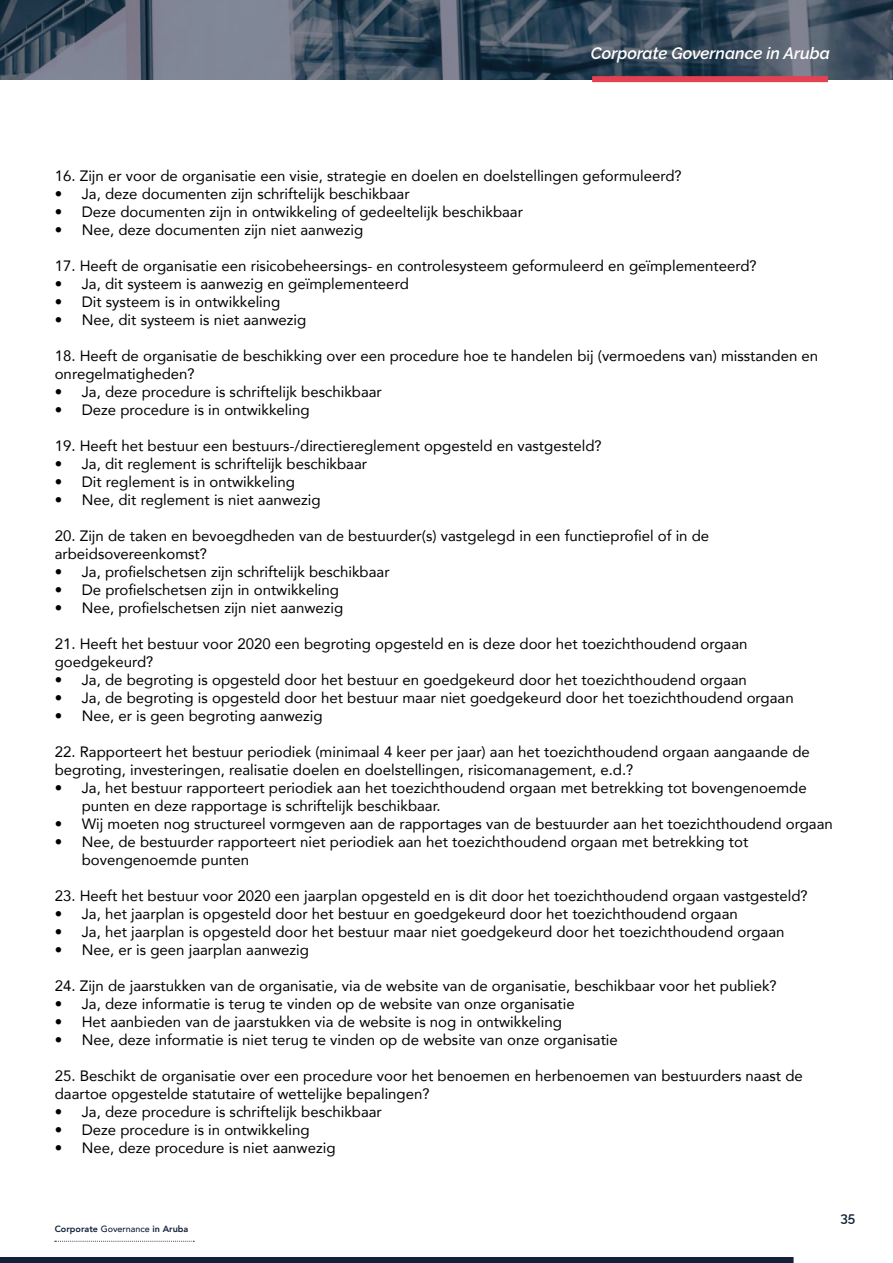
<style>
.page{position:relative;width:893px;height:1263px;background:#fff}
.page>*{position:absolute;margin:0;border:0;box-sizing:border-box;transform-origin:0 0}
.t1{font:italic 600 16.5px "Raleway";color:#fff}
.t2{font:15px/18px "Avenir";color:#000}
.t3{font:600 13.5px "Raleway";color:#12203a}
.t4{font:800 9px "Avenir";color:#12203a}
.s1{font-weight:500}
</style>
<div class="page">
<svg style="left:55px;top:1241px;width:139px;height:1px"></svg>
<div style="left:0;top:1257px;width:793px;height:6px;background:#12203a"></div>
<img style="left:0;top:0;width:893px;height:79px">
<div style="left:592px;top:76px;width:236px;height:6px;background:#e44253"></div>
<p class="t1" style="left:591px;top:44px;width:241px">Corporate Governance in Aruba</p>
<p class="t2" style="left:55px;top:166px;width:629px">16. Zijn er voor de organisatie een visie, strategie en doelen en doelstellingen geformuleerd?</p>
<p class="t2" style="left:55px;top:184px;width:356px">• Ja, deze documenten zijn schriftelijk beschikbaar</p>
<p class="t2" style="left:55px;top:202px;width:470px">• Deze documenten zijn in ontwikkeling of gedeeltelijk beschikbaar</p>
<p class="t2" style="left:55px;top:220px;width:310px">• Nee, deze documenten zijn niet aanwezig</p>
<p class="t2" style="left:55px;top:256px;width:704px">17. Heeft de organisatie een risicobeheersings- en controlesysteem geformuleerd en geïmplementeerd?</p>
<p class="t2" style="left:55px;top:274px;width:356px">• Ja, dit systeem is aanwezig en geïmplementeerd</p>
<p class="t2" style="left:55px;top:292px;width:227px">• Dit systeem is in ontwikkeling</p>
<p class="t2" style="left:55px;top:310px;width:253px">• Nee, dit systeem is niet aanwezig</p>
<p class="t2" style="left:55px;top:346px;width:765px">18. Heeft de organisatie de beschikking over een procedure hoe te handelen bij (vermoedens van) misstanden en onregelmatigheden?</p>
<p class="t2" style="left:55px;top:382px;width:329px">• Ja, deze procedure is schriftelijk beschikbaar</p>
<p class="t2" style="left:55px;top:400px;width:256px">• Deze procedure is in ontwikkeling</p>
<p class="t2" style="left:55px;top:436px;width:548px">19. Heeft het bestuur een bestuurs-/directiereglement opgesteld en vastgesteld?</p>
<p class="t2" style="left:55px;top:454px;width:314px">• Ja, dit reglement is schriftelijk beschikbaar</p>
<p class="t2" style="left:55px;top:472px;width:242px">• Dit reglement is in ontwikkeling</p>
<p class="t2" style="left:55px;top:490px;width:267px">• Nee, dit reglement is niet aanwezig</p>
<p class="t2" style="left:55px;top:526px;width:656px">20. Zijn de taken en bevoegdheden van de bestuurder(s) vastgelegd in een functieprofiel of in de arbeidsovereenkomst?</p>
<p class="t2" style="left:55px;top:562px;width:336px">• Ja, profielschetsen zijn schriftelijk beschikbaar</p>
<p class="t2" style="left:55px;top:580px;width:286px">• De profielschetsen zijn in ontwikkeling</p>
<p class="t2" style="left:55px;top:598px;width:290px">• Nee, profielschetsen zijn niet aanwezig</p>
<p class="t2" style="left:55px;top:634px;width:694px">21. Heeft het bestuur voor 2020 een begroting opgesteld en is deze door het toezichthoudend orgaan goedgekeurd?</p>
<p class="t2" style="left:55px;top:670px;width:694px">• Ja, de begroting is opgesteld door het bestuur en goedgekeurd door het toezichthoudend orgaan</p>
<p class="t2" style="left:55px;top:688px;width:740px">• Ja, de begroting is opgesteld door het bestuur maar niet goedgekeurd door het toezichthoudend orgaan</p>
<p class="t2" style="left:55px;top:706px;width:269px">• Nee, er is geen begroting aanwezig</p>
<p class="t2" style="left:55px;top:742px;width:757px">22. Rapporteert het bestuur periodiek (minimaal 4 keer per jaar) aan het toezichthoudend orgaan aangaande de begroting, investeringen, realisatie doelen en doelstellingen, risicomanagement, e.d.?</p>
<p class="t2" style="left:82px;top:778px;width:726px;text-indent:-27px">• Ja, het bestuur rapporteert periodiek aan het toezichthoudend orgaan met betrekking tot bovengenoemde punten en deze rapportage is schriftelijk beschikbaar.</p>
<p class="t2" style="left:55px;top:814px;width:780px">• Wij moeten nog structureel vormgeven aan de rapportages van de bestuurder aan het toezichthoudend orgaan</p>
<p class="t2" style="left:82px;top:832px;width:668px;text-indent:-27px">• Nee, de bestuurder rapporteert niet periodiek aan het toezichthoudend orgaan met betrekking tot bovengenoemde punten</p>
<p class="t2" style="left:55px;top:886px;width:754px">23. Heeft het bestuur voor 2020 een jaarplan opgesteld en is dit door het toezichthoudend orgaan vastgesteld?</p>
<p class="t2" style="left:55px;top:904px;width:684px">• Ja, het jaarplan is opgesteld door het bestuur en goedgekeurd door het toezichthoudend orgaan</p>
<p class="t2" style="left:55px;top:922px;width:731px">• Ja, het jaarplan is opgesteld door het bestuur maar niet goedgekeurd door het toezichthoudend orgaan</p>
<p class="t2" style="left:55px;top:940px;width:256px">• Nee, er is geen jaarplan aanwezig</p>
<p class="t2" style="left:55px;top:976px;width:724px">24. Zijn de jaarstukken van de organisatie, via de website van de organisatie, beschikbaar voor het publiek?</p>
<p class="t2" style="left:55px;top:994px;width:522px">• Ja, deze informatie is terug te vinden op de website van onze organisatie</p>
<p class="t2" style="left:55px;top:1012px;width:509px">• Het aanbieden van de jaarstukken via de website is nog in ontwikkeling</p>
<p class="t2" style="left:55px;top:1030px;width:565px">• Nee, deze informatie is niet terug te vinden op de website van onze organisatie</p>
<p class="t2" style="left:55px;top:1066px;width:750px">25. Beschikt de organisatie over een procedure voor het benoemen en herbenoemen van bestuurders naast de daartoe opgestelde statutaire of wettelijke bepalingen?</p>
<p class="t2" style="left:55px;top:1102px;width:329px">• Ja, deze procedure is schriftelijk beschikbaar</p>
<p class="t2" style="left:55px;top:1120px;width:256px">• Deze procedure is in ontwikkeling</p>
<p class="t2" style="left:55px;top:1138px;width:282px">• Nee, deze procedure is niet aanwezig</p>
<p class="t4" style="left:55px;top:1221px;width:135px">Corporate <span class="s1">Governance</span> in Aruba</p>
<p class="t3" style="left:840px;top:1209px;width:16px">35</p>
</div>
